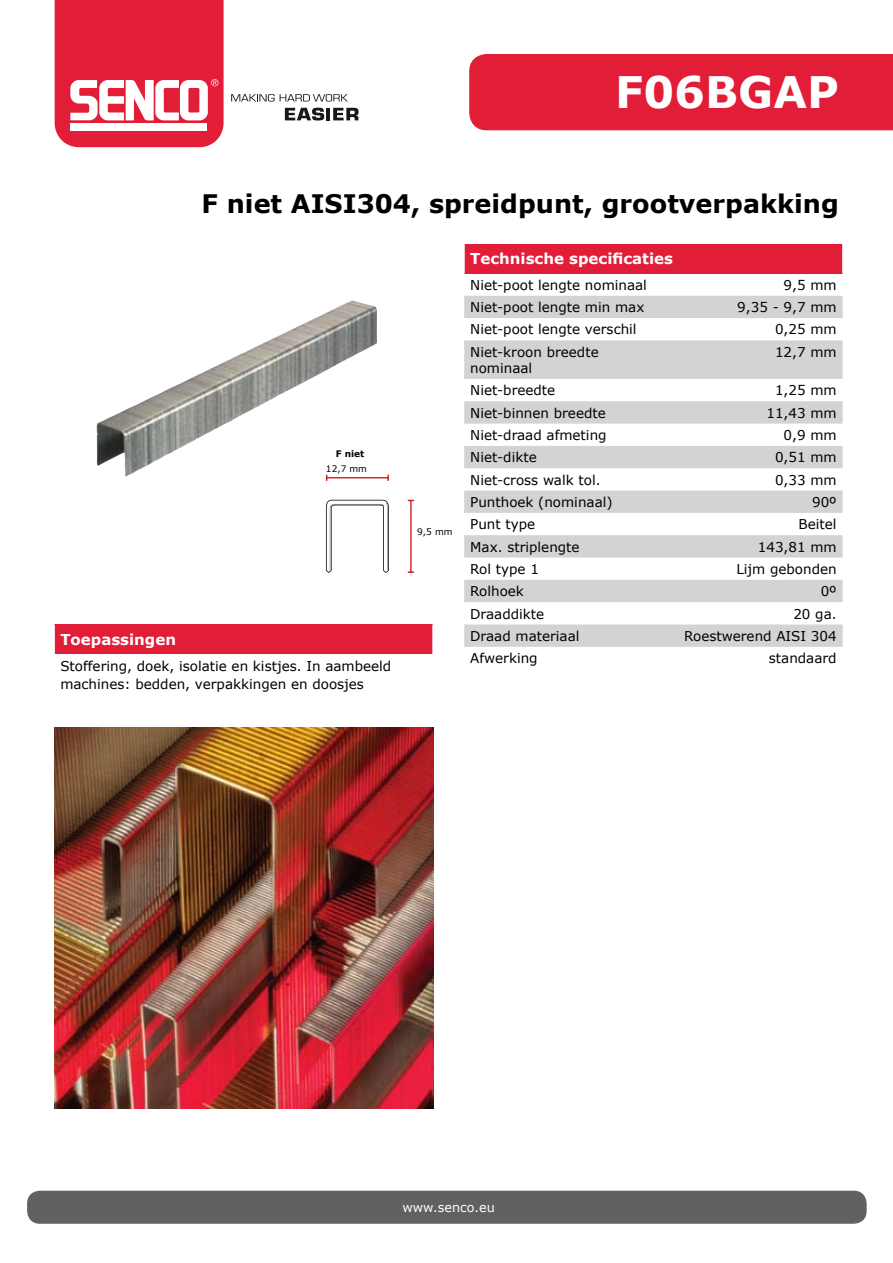
<style>
.page{position:relative;width:893px;height:1263px;background:#fff}
.page>*{position:absolute;margin:0;border:0;box-sizing:border-box;transform-origin:0 0}
.t1{font:700 43.5px "Verdana";color:#fff}
.t2{font:700 25.5px "Verdana";color:#000}
.t3{font:700 15px "Verdana";color:#fff}
.t4{font:13.5px/16.2px "Verdana";color:#000}
.t5{font:12.75px "Verdana";color:#fff}
.t6{font:9px "Verdana";color:#000}
.t7{font:700 9px "Verdana";color:#000}
</style>
<div class="page">
<div style="left:27px;top:1191px;width:840px;height:33px;background:#5f6162;border-radius:13px"></div>
<div style="left:464px;top:244px;width:379px;height:29px;background:#e21d38"></div>
<svg style="left:464px;top:296px;width:379px;height:351px;fill:#d1d3d4"></svg>
<svg style="left:464px;top:244px;width:1px;height:29px"></svg>
<svg style="left:842px;top:244px;width:1px;height:29px"></svg>
<img style="left:54px;top:728px;width:380px;height:381px">
<div style="left:54px;top:624px;width:379px;height:30px;background:#e21d38"></div>
<hr style="left:54px;top:624px;width:1px;height:30px;background:#fff">
<hr style="left:432px;top:624px;width:1px;height:30px;background:#fff">
<img style="left:97px;top:300px;width:280px;height:177px">
<hr style="left:327px;top:477px;width:61px;height:1px;background:#cd2027">
<hr style="left:410px;top:500px;width:2px;height:72px;background:#cd2027">
<svg style="left:326px;top:500px;width:63px;height:73px"></svg>
<svg style="left:231px;top:94px;width:117px;height:8px"></svg>
<svg style="left:285px;top:108px;width:74px;height:12px"></svg>
<svg style="left:55px;top:0;width:169px;height:147px"></svg>
<div style="left:469px;top:54px;width:424px;height:76px;background:#e21d38"></div>
<h1 class="t1" style="left:615px;top:64px;width:225px">F06BGAP</h1>
<h2 class="t2" style="left:201px;top:187px;width:639px">F niet AISI304, spreidpunt, grootverpakking</h2>
<p class="t7" style="left:336px;top:448px;width:30px">F niet</p>
<p class="t6" style="left:326px;top:463px;width:43px">12,7 mm</p>
<p class="t3" style="left:60px;top:630px;width:117px">Toepassingen</p>
<p class="t4" style="left:60px;top:656px;width:332px;line-height:18px">Stoffering, doek, isolatie en kistjes. In aambeeld machines: bedden, verpakkingen en doosjes</p>
<p class="t6" style="left:417px;top:525px;width:37px">9,5 mm</p>
<p class="t3" style="left:470px;top:249px;width:204px">Technische specificaties</p>
<p class="t4" style="left:470px;top:277px;width:178px">Niet-poot lengte nominaal</p>
<p class="t4" style="left:784px;top:277px;width:55px">9,5 mm</p>
<p class="t4" style="left:470px;top:299px;width:176px">Niet-poot lengte min max</p>
<p class="t4" style="left:737px;top:299px;width:101px">9,35 - 9,7 mm</p>
<p class="t4" style="left:470px;top:321px;width:168px">Niet-poot lengte verschil</p>
<p class="t4" style="left:775px;top:321px;width:63px">0,25 mm</p>
<p class="t4" style="left:470px;top:344px;width:130px">Niet-kroon breedte nominaal</p>
<p class="t4" style="left:775px;top:344px;width:63px">12,7 mm</p>
<p class="t4" style="left:470px;top:382px;width:87px">Niet-breedte</p>
<p class="t4" style="left:775px;top:382px;width:63px">1,25 mm</p>
<p class="t4" style="left:470px;top:404px;width:137px">Niet-binnen breedte</p>
<p class="t4" style="left:766px;top:404px;width:72px">11,43 mm</p>
<p class="t4" style="left:470px;top:427px;width:138px">Niet-draad afmeting</p>
<p class="t4" style="left:784px;top:427px;width:55px">0,9 mm</p>
<p class="t4" style="left:470px;top:449px;width:68px">Niet-dikte</p>
<p class="t4" style="left:775px;top:449px;width:63px">0,51 mm</p>
<p class="t4" style="left:470px;top:471px;width:132px">Niet-cross walk tol.</p>
<p class="t4" style="left:775px;top:471px;width:63px">0,33 mm</p>
<p class="t4" style="left:470px;top:494px;width:144px">Punthoek (nominaal)</p>
<p class="t4" style="left:812px;top:494px;width:26px">90º</p>
<p class="t4" style="left:470px;top:516px;width:66px">Punt type</p>
<p class="t4" style="left:799px;top:516px;width:40px">Beitel</p>
<p class="t4" style="left:470px;top:538px;width:111px">Max. striplengte</p>
<p class="t4" style="left:758px;top:538px;width:80px">143,81 mm</p>
<p class="t4" style="left:470px;top:561px;width:70px">Rol type 1</p>
<p class="t4" style="left:736px;top:561px;width:102px">Lijm gebonden</p>
<p class="t4" style="left:470px;top:583px;width:55px">Rolhoek</p>
<p class="t4" style="left:821px;top:583px;width:17px">0º</p>
<p class="t4" style="left:470px;top:605px;width:76px">Draaddikte</p>
<p class="t4" style="left:793px;top:605px;width:45px">20 ga.</p>
<p class="t4" style="left:470px;top:628px;width:111px">Draad materiaal</p>
<p class="t4" style="left:684px;top:628px;width:154px">Roestwerend AISI 304</p>
<p class="t4" style="left:470px;top:650px;width:69px">Afwerking</p>
<p class="t4" style="left:769px;top:650px;width:69px">standaard</p>
<p class="t5" style="left:402px;top:1199px;width:94px">www.senco.eu</p>
</div>
